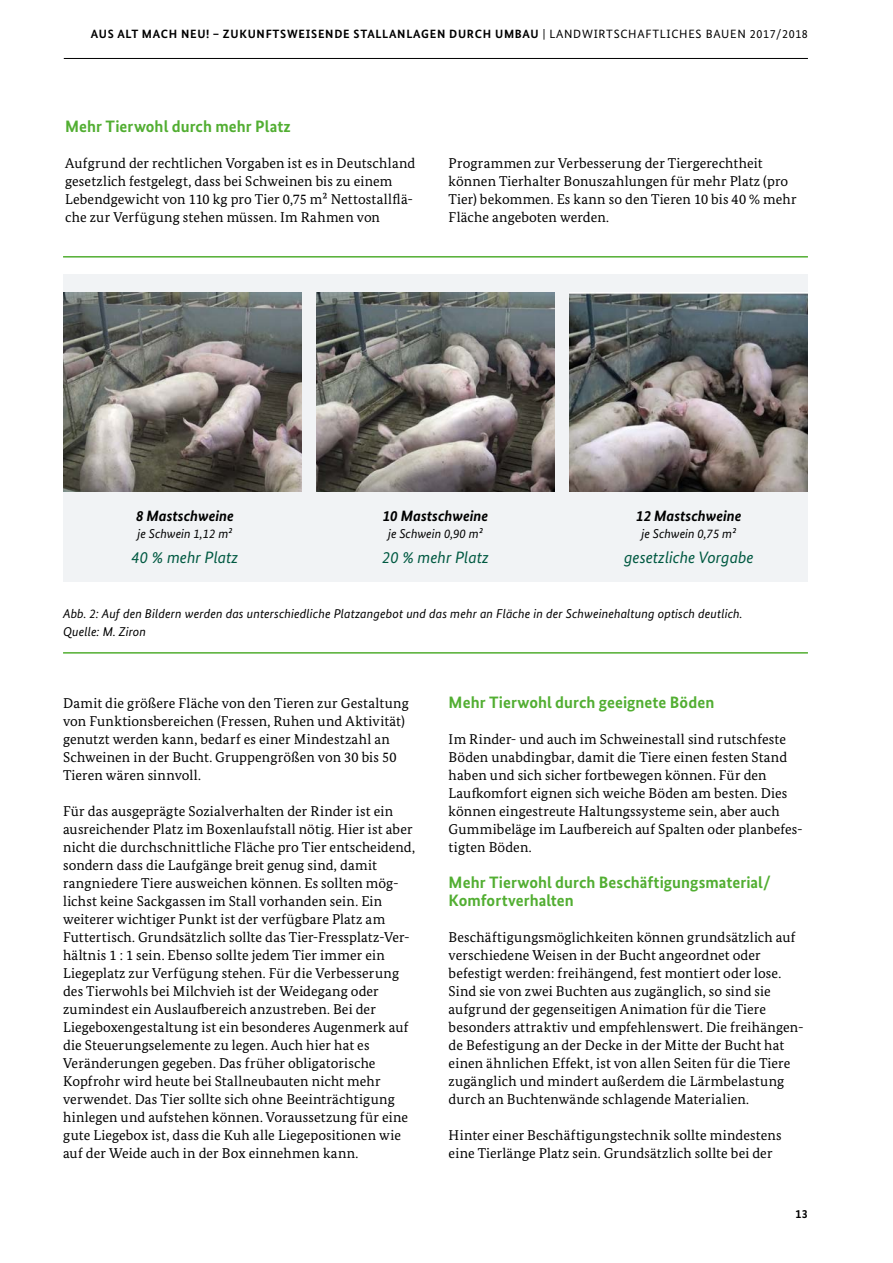
<style>
.page{position:relative;width:893px;height:1263px;background:#fff}
.page>*{position:absolute;margin:0;border:0;box-sizing:border-box;transform-origin:0 0}
.t1{font:700 16.5px/18px "Bundes Sans";letter-spacing:.005em;color:#52ae32}
.t2{font:italic 16.5px "Bundes Sans";color:#005941}
.t3{font:italic 700 15px "Bundes Sans";color:#000}
.t4{font:14.25px/18px "Bundes Serif";letter-spacing:.005em;color:#000}
.t5{font:italic 12.75px/18px "Bundes Sans";letter-spacing:.01em;color:#000}
.t6{font:700 12px "Bundes Sans";letter-spacing:.06em;color:#000}
.s1{font-weight:400}
</style>
<div class="page">
<hr style="left:64px;top:58px;width:744px;height:1px;background:#000">
<div style="left:64px;top:274px;width:744px;height:308px;background:#f1f3f5"></div>
<hr style="left:63px;top:256px;width:745px;height:2px;background:#52ae32">
<hr style="left:63px;top:652px;width:745px;height:2px;background:#52ae32">
<img style="left:64px;top:292px;width:238px;height:200px">
<img style="left:570px;top:292px;width:238px;height:200px">
<img style="left:316px;top:292px;width:239px;height:200px">
<p class="t6" style="left:91px;top:26px;width:718px">AUS ALT MACH NEU! – ZUKUNFTSWEISENDE STALLANLAGEN DURCH UMBAU <span class="s1">| LANDWIRTSCHAFTLICHES BAUEN 2017/2018</span></p>
<h4 class="t1" style="left:65px;top:117px;width:227px">Mehr Tierwohl durch mehr Platz</h4>
<p class="t4" style="left:65px;top:153px;width:352px">Aufgrund der rechtlichen Vorgaben ist es in Deutschland gesetzlich festgelegt, dass bei Schweinen bis zu einem Lebendgewicht von 110 kg pro Tier 0,75 m² Nettostallflä&shy;che zur Verfügung stehen müssen. Im Rahmen von</p>
<p class="t4" style="left:449px;top:153px;width:350px">Programmen zur Verbesserung der Tiergerechtheit können Tierhalter Bonuszahlungen für mehr Platz (pro Tier) bekommen. Es kann so den Tieren 10 bis 40 % mehr Fläche angeboten werden.</p>
<p class="t3" style="left:136px;top:507px;width:99px">8 Mastschweine</p>
<p class="t5" style="left:138px;top:524px;width:96px">je Schwein 1,12 m²</p>
<p class="t2" style="left:132px;top:547px;width:108px">40 % mehr Platz</p>
<p class="t3" style="left:383px;top:507px;width:107px">10 Mastschweine</p>
<p class="t5" style="left:388px;top:524px;width:96px">je Schwein 0,90 m²</p>
<p class="t2" style="left:382px;top:547px;width:108px">20 % mehr Platz</p>
<p class="t3" style="left:636px;top:507px;width:107px">12 Mastschweine</p>
<p class="t5" style="left:641px;top:524px;width:96px">je Schwein 0,75 m²</p>
<p class="t2" style="left:624px;top:547px;width:131px">gesetzliche Vorgabe</p>
<p class="t5" style="left:63px;top:604px;width:681px">Abb. 2: Auf den Bildern werden das unterschiedliche Platzangebot und das mehr an Fläche in der Schweinehaltung optisch deutlich.<br>Quelle: M. Ziron</p>
<p class="t4" style="left:63px;top:693px;width:347px">Damit die größere Fläche von den Tieren zur Gestaltung von Funktionsbereichen (Fressen, Ruhen und Aktivität) genutzt werden kann, bedarf es einer Mindestzahl an Schweinen in der Bucht. Gruppengrößen von 30 bis 50<br>Tieren wären sinnvoll.</p>
<p class="t4" style="left:63px;top:801px;width:353px">Für das ausgeprägte Sozialverhalten der Rinder ist ein ausreichender Platz im Boxenlaufstall nötig. Hier ist aber nicht die durchschnittliche Fläche pro Tier entscheidend, sondern dass die Laufgänge breit genug sind, damit rangniedere Tiere ausweichen können. Es sollten mög&shy;lichst keine Sackgassen im Stall vorhanden sein. Ein weiterer wichtiger Punkt ist der verfügbare Platz am Futtertisch. Grundsätzlich sollte das Tier-Fressplatz-Ver&shy;hältnis 1 : 1 sein. Ebenso sollte jedem Tier immer ein Liegeplatz zur Verfügung stehen. Für die Verbesserung des Tierwohls bei Milchvieh ist der Weidegang oder zumindest ein Auslaufbereich anzustreben. Bei der Liegeboxengestaltung ist ein besonderes Augenmerk auf die Steuerungselemente zu legen. Auch hier hat es Veränderungen gegeben. Das früher obligatorische Kopfrohr wird heute bei Stallneubauten nicht mehr verwendet. Das Tier sollte sich ohne Beeinträchtigung hinlegen und aufstehen können. Voraussetzung für eine gute Liegebox ist, dass die Kuh alle Liegepositionen wie auf der Weide auch in der Box einnehmen kann.</p>
<h4 class="t1" style="left:449px;top:693px;width:267px">Mehr Tierwohl durch geeignete Böden</h4>
<p class="t4" style="left:449px;top:729px;width:356px">Im Rinder- und auch im Schweinestall sind rutschfeste Böden unabdingbar, damit die Tiere einen festen Stand haben und sich sicher fortbewegen können. Für den Laufkomfort eignen sich weiche Böden am besten. Dies können eingestreute Haltungssysteme sein, aber auch Gummibeläge im Laufbereich auf Spalten oder planbefes&shy;tigten Böden.</p>
<h4 class="t1" style="left:449px;top:873px;width:324px">Mehr Tierwohl durch Beschäftigungsmaterial/<br>Komfortverhalten</h4>
<p class="t4" style="left:449px;top:927px;width:356px">Beschäftigungsmöglichkeiten können grundsätzlich auf verschiedene Weisen in der Bucht angeordnet oder befestigt werden: freihängend, fest montiert oder lose.<br>Sind sie von zwei Buchten aus zugänglich, so sind sie aufgrund der gegenseitigen Animation für die Tiere besonders attraktiv und empfehlenswert. Die freihängen&shy;de Befestigung an der Decke in der Mitte der Bucht hat einen ähnlichen Effekt, ist von allen Seiten für die Tiere zugänglich und mindert außerdem die Lärmbelastung durch an Buchtenwände schlagende Materialien.</p>
<p class="t4" style="left:449px;top:1125px;width:335px">Hinter einer Beschäftigungstechnik sollte mindestens eine Tierlänge Platz sein. Grundsätzlich sollte bei der</p>
<p class="t6" style="left:795px;top:1207px;width:14px">13</p>
</div>
